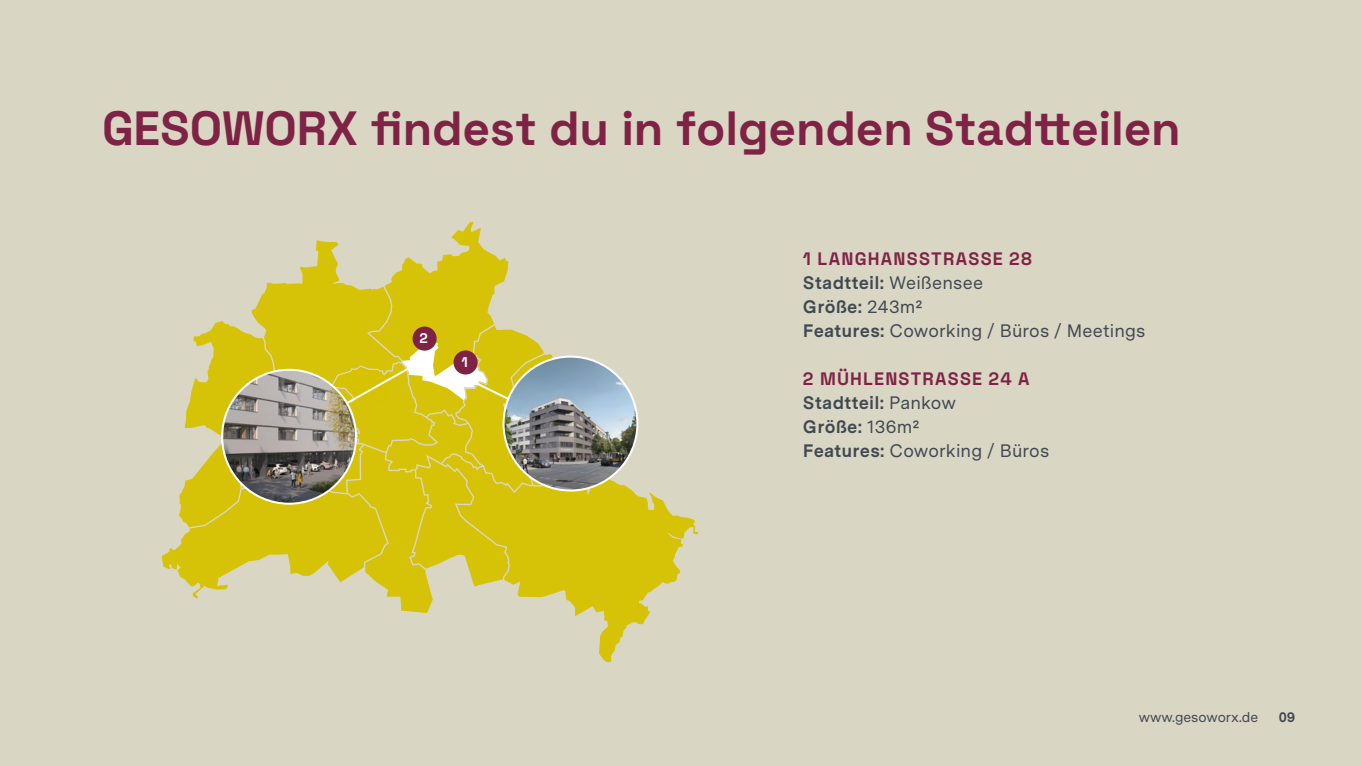
<style>
.page{position:relative;width:1361px;height:766px;background:#fff}
.page>*{position:absolute;margin:0;border:0;box-sizing:border-box;transform-origin:0 0}
.t1{font:700 48px "Space Grotesk";letter-spacing:-.005em;color:#7f2346}
.t2{font:700 18px "Messina Sans";letter-spacing:.01em;color:#404952}
.t3{font:18px "Messina Sans";letter-spacing:.01em;color:#404952}
.t4{font:700 18px "Space Grotesk";letter-spacing:.07em;color:#7f2346}
.t5{font:14px "Messina Sans";color:#404952}
.t6{font:700 14px "Space Grotesk";color:#fff}
.t7{font:700 14px "Messina Sans";color:#404952}
.s1{font-weight:400}
.s2{font-weight:700}
</style>
<div class="page">
<div style="left:0;top:0;width:1361px;height:765px;background:#dad6c4"></div>
<svg style="left:575px;top:454px;width:123px;height:208px"></svg>
<svg style="left:162px;top:221px;width:454px;height:392px"></svg>
<img style="left:503px;top:356px;width:134px;height:134px;border-radius:67px">
<img style="left:222px;top:370px;width:134px;height:133px;border-radius:67px">
<h1 class="t1" style="left:102px;top:91px;width:1080px">GESOWORX findest du in folgenden Stadtteilen</h1>
<p class="t6" style="left:419px;top:327px;width:10px">2</p>
<p class="t6" style="left:461px;top:351px;width:8px">1</p>
<h2 class="t4" style="left:803px;top:244px;width:230px">1 LANGHANSSTRASSE 28</h2>
<p class="t2" style="left:803px;top:269px;width:182px">Stadtteil: <span class="s1">Weißensee</span></p>
<p class="t2" style="left:803px;top:293px;width:121px">Größe: <span class="s1">243m²</span></p>
<p class="t3" style="left:803px;top:317px;width:344px"><span class="s2">Features:</span> Coworking / Büros / Meetings</p>
<h2 class="t4" style="left:803px;top:364px;width:228px">2 MÜHLENSTRASSE 24 A</h2>
<p class="t2" style="left:803px;top:389px;width:154px">Stadtteil: <span class="s1">Pankow</span></p>
<p class="t2" style="left:803px;top:413px;width:118px">Größe: <span class="s1">136m²</span></p>
<p class="t3" style="left:803px;top:437px;width:248px"><span class="s2">Features:</span> Coworking / Büros</p>
<p class="t5" style="left:1138px;top:706px;width:121px">www.gesoworx.de</p>
<p class="t7" style="left:1278px;top:706px;width:18px">09</p>
</div>
